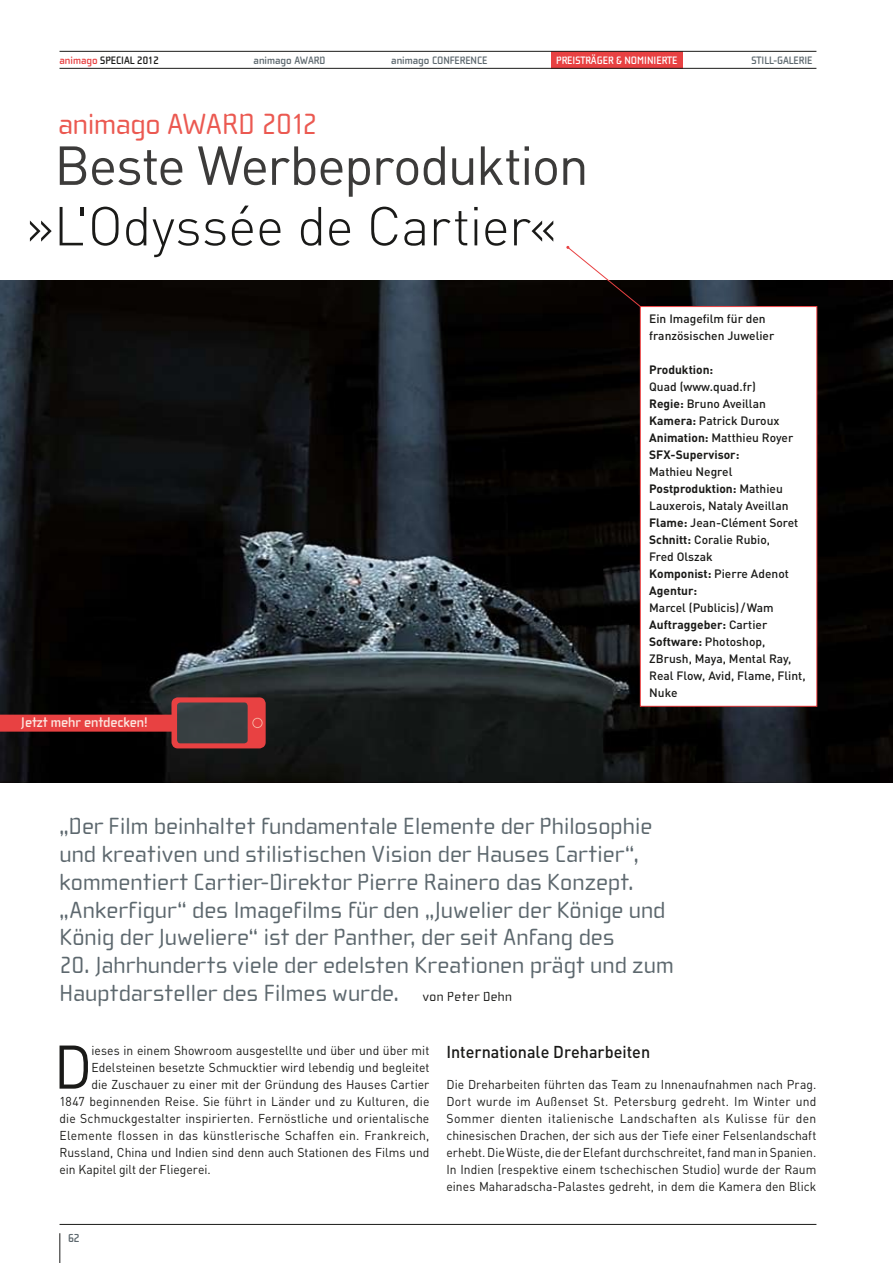
<style>
.page{position:relative;width:893px;height:1263px;background:#fff}
.page>*{position:absolute;margin:0;border:0;box-sizing:border-box;transform-origin:0 0}
.t1{font:60.45px "DIN";color:#1a1a18;scale:.95 1}
.t2{font:54px "DIN Pro";color:#3c3b3a}
.t3{font:300 54px "DIN Pro";letter-spacing:-.01em;color:#1a1a18}
.t4{font:30px "Cholla Wide Old Style";letter-spacing:-.01em;color:#eb5951}
.t5{font:24px/27.8px "Cholla Wide";letter-spacing:.005em;color:#5d686e}
.t6{font:500 16.95px "DIN";color:#1a1a18;scale:.95 1}
.t7{font:700 14.4px "Cholla Wide";color:#fce7e0;scale:.95 1}
.t8{font:12.75px/17px "DIN";letter-spacing:.01em;color:#1a1a18;text-align:justify;scale:.95 1}
.t9{font:500 12px/17px "DIN Pro";color:#1a1a18}
.t10{font:700 12px "DIN Pro";color:#1a1a18}
.t11{font:700 11.85px "Cholla Wide";color:#5d686e;scale:.95 1}
.t12{font:700 11.1px "Cholla Wide";color:#5d686e;scale:.95 1}
.t13{font:700 11.1px "Cholla Wide";color:#fff;scale:.95 1}
.t14{font:700 11.1px "Cholla Wide";color:#e84142;scale:.95 1}
.t15{font:700 11.1px "Cholla Wide";color:#1a1a18;scale:.95 1}
.s1{color:#1a1a18}
.s2{font-family:"Cholla Wide Small Caps"}
.s3{font-weight:700}
.s4{font-size:13.5px;color:#1a1a18}
</style>
<div class="page">
<img style="left:0;top:281px;width:893px;height:501px">
<div style="left:640px;top:307px;width:177px;height:399px;background:#fff"></div>
<div style="left:640px;top:306px;width:177px;height:401px;border:1px solid #e84142"></div>
<svg style="left:566px;top:246px;width:76px;height:62px"></svg>
<div style="left:0;top:715px;width:176px;height:17px;background:#e84142"></div>
<svg style="left:170px;top:696px;width:97px;height:54px"></svg>
<div style="left:253px;top:718px;width:9px;height:9px;background:#e84142;border-radius:50%"></div>
<div style="left:252px;top:718px;width:10px;height:10px;border:1px solid #f5ab9b;border-radius:50%"></div>
<hr style="left:60px;top:1233px;width:1px;height:30px;background:#1a1a18">
<hr style="left:60px;top:1224px;width:756px;height:1px;background:#1a1a18">
<div style="left:551px;top:51px;width:132px;height:17px;background:#e84142"></div>
<hr style="left:60px;top:68px;width:756px;height:1px;background:#1a1a18">
<hr style="left:60px;top:51px;width:756px;height:1px;background:#1a1a18">
<p class="t14" style="left:60px;top:54px;width:50px">animago <span class="s1">Spec</span></p>
<p class="t15" style="left:121px;top:54px;width:41px">ial 2012</p>
<p class="t12" style="left:254px;top:54px;width:77px">animago award</p>
<p class="t12" style="left:391px;top:54px;width:103px">animago CONFERENCE</p>
<p class="t13" style="left:556px;top:54px;width:128px">Preisträger &amp; Nominierte</p>
<p class="t12" style="left:751px;top:54px;width:65px">Still-Galerie</p>
<h3 class="t4" style="left:58px;top:107px;width:260px">animago AWARD <span class="s2">2012</span></h3>
<h2 class="t2" style="left:54px;top:129px;width:536px">Beste Werbeproduktion</h2>
<h2 class="t3" style="left:25px;top:189px;width:534px">»L'Odyssée de Cartier«</h2>
<p class="t7" style="left:21px;top:714px;width:135px">Jetzt mehr entdecken!</p>
<p class="t9" style="left:649px;top:310px;width:127px">Ein Imagefilm für den französischen Juwelier</p>
<p class="t10" style="left:649px;top:362px;width:66px">Produktion:</p>
<p class="t9" style="left:649px;top:378px;width:146px">Quad (www.quad.fr)<br><span class="s3">Regie:</span> Bruno Aveillan<br><span class="s3">Kamera:</span> Patrick Duroux<br><span class="s3">Animation:</span> Matthieu Royer<br><span class="s3">SFX-Supervisor:</span></p>
<p class="t9" style="left:649px;top:463px;width:151px">Mathieu Negrel<br><span class="s3">Postproduktion:</span> Mathieu<br>Lauxerois, Nataly Aveillan<br><span class="s3">Flame:</span> Jean-Clément Soret<br><span class="s3">Schnitt:</span> Coralie Rubio,<br>Fred Olszak<br><span class="s3">Komponist:</span> Pierre Adenot<br><span class="s3">Agentur:</span></p>
<p class="t9" style="left:649px;top:599px;width:158px">Marcel (Publicis)/Wam<br><span class="s3">Auftraggeber:</span> Cartier<br><span class="s3">Software:</span> Photoshop,<br>ZBrush, Maya, Mental Ray,<br>Real Flow, Avid, Flame, Flint,<br>Nuke</p>
<p class="t5" style="left:60px;top:813px;width:607px">„Der Film beinhaltet fundamentale Elemente der Philosophie und kreativen und stilistischen Vision der Hauses Cartier“, kommentiert Cartier-Direktor Pierre Rainero das Konzept. „Ankerfigur“ des Imagefilms für den „Juwelier der Könige und König der Juweliere“ ist der Panther, der seit Anfang des</p>
<h3 class="t5" style="left:60px;top:952px;width:616px">20. Jahrhunderts viele der edelsten Kreationen prägt und zum<br>Hauptdarsteller des Filmes wurde. <span class="s4">von Peter Dehn</span></h3>
<h1 class="t1" style="left:54px;top:1029px;width:42px">D</h1>
<p class="t8" style="left:91px;top:1041px;width:357px">ieses in einem Showroom ausgestellte und über und über mit</p>
<p class="t8" style="left:91px;top:1058px;width:357px">Edelsteinen besetzte Schmucktier wird lebendig und begleitet</p>
<p class="t8" style="left:91px;top:1075px;width:357px">die Zuschauer zu einer mit der Gründung des Hauses Cartier</p>
<p class="t8" style="left:60px;top:1092px;width:391px">1847 beginnenden Reise. Sie führt in Länder und zu Kulturen, die</p>
<p class="t8" style="left:60px;top:1109px;width:391px">die Schmuckgestalter inspirierten. Fernöstliche und orientalische</p>
<p class="t8" style="left:60px;top:1126px;width:391px">Elemente flossen in das künstlerische Schaffen ein. Frankreich,</p>
<p class="t8" style="left:60px;top:1143px;width:391px">Russland, China und Indien sind denn auch Stationen des Films und</p>
<p class="t8" style="left:60px;top:1160px;width:161px">ein Kapitel gilt der Fliegerei.</p>
<p class="t11" style="left:68px;top:1231px;width:14px">62</p>
<h3 class="t6" style="left:446px;top:1041px;width:216px">Internationale Dreharbeiten</h3>
<p class="t8" style="left:446px;top:1075px;width:391px">Die Dreharbeiten führten das Team zu Innenaufnahmen nach Prag.<br>Dort wurde im Außenset St. Petersburg gedreht. Im Winter und Sommer dienten italienische Landschaften als Kulisse für den chinesischen Drachen, der sich aus der Tiefe einer Felsenlandschaft erhebt. Die Wüste, die der Elefant durchschreitet, fand man in Spanien.<br>In Indien (respektive einem tschechischen Studio) wurde der Raum eines Maharadscha-Palastes gedreht, in dem die Kamera den Blick</p>
</div>
